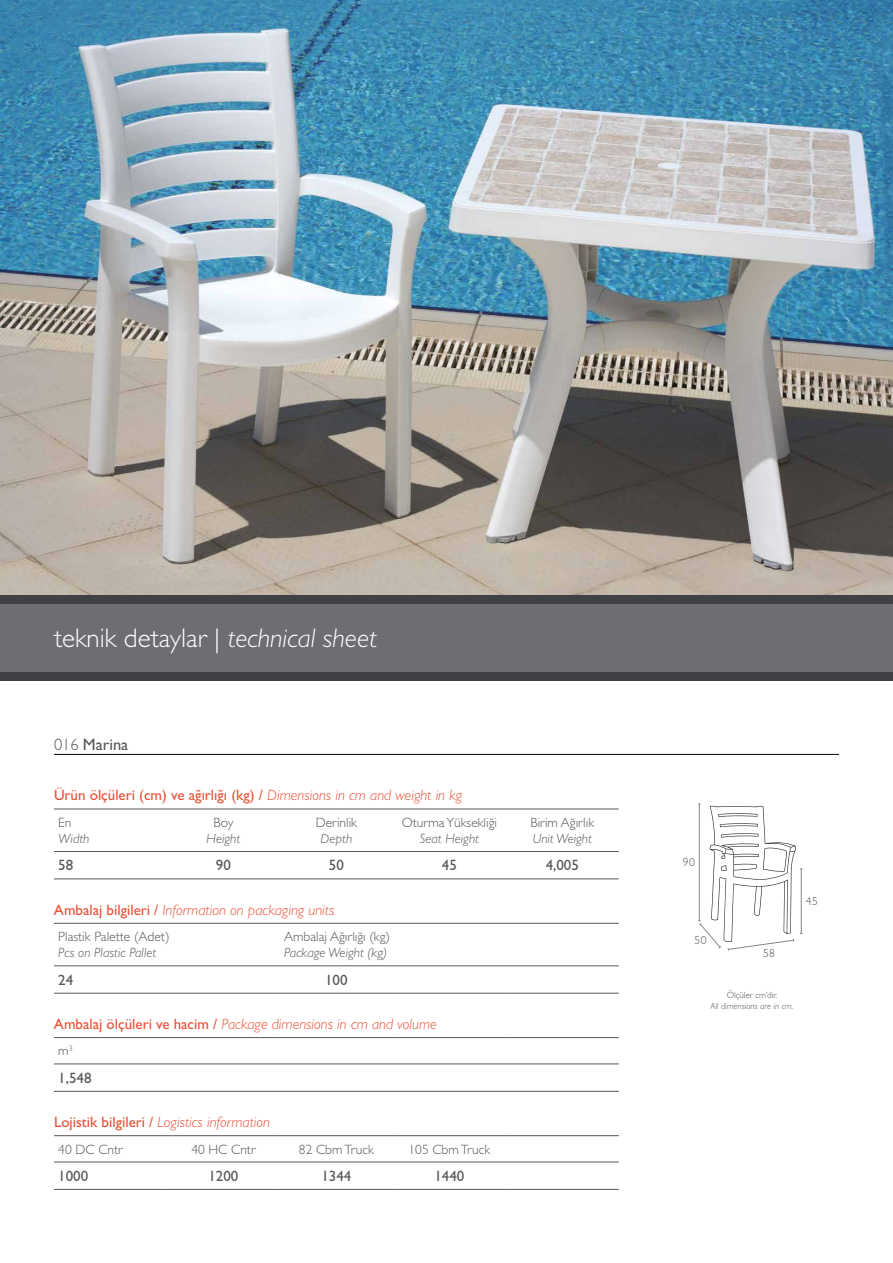
<style>
.page{position:relative;width:893px;height:1263px;background:#fff}
.page>*{position:absolute;margin:0;border:0;box-sizing:border-box;transform-origin:0 0}
.t1{font:300 27px "Gill Sans";color:#fff}
.t2{font:16.5px "Gill Sans";color:#575756}
.t3{font:italic 300 15px "Gill Sans";color:#e94f35}
.t4{font:15px "Gill Sans";color:#e94f35}
.t5{font:15px "Gill Sans";color:#575756}
.t6{font:300 13.5px "Gill Sans";color:#575756}
.t7{font:italic 300 13.5px "Gill Sans";color:#575756}
.t8{font:300 11.55px "Gill Sans";letter-spacing:.04em;color:#575756}
.t9{font:italic 300 9px "Gill Sans";color:#575756}
.t10{font:300 9px "Gill Sans";color:#575756}
.s1{font-style:italic}
.s2{font-weight:300}
.s3{font-weight:300;font-style:italic}
.s4{font-weight:400;font-style:normal}
</style>
<div class="page">
<img style="left:0;top:0;width:893px;height:595px">
<svg style="left:698px;top:804px;width:104px;height:147px"></svg>
<div style="left:0;top:604px;width:893px;height:68px;background:#6c6e72"></div>
<div style="left:0;top:672px;width:893px;height:8px;background:#3f4144"></div>
<div style="left:0;top:595px;width:893px;height:9px;background:#3f4144"></div>
<hr style="left:54px;top:809px;width:113px;height:1px;background:#575756">
<hr style="left:167px;top:809px;width:113px;height:1px;background:#575756">
<hr style="left:280px;top:809px;width:113px;height:1px;background:#575756">
<hr style="left:393px;top:809px;width:113px;height:1px;background:#575756">
<hr style="left:506px;top:809px;width:113px;height:1px;background:#575756">
<hr style="left:54px;top:851px;width:113px;height:1px;background:#575756">
<hr style="left:167px;top:851px;width:113px;height:1px;background:#575756">
<hr style="left:280px;top:851px;width:113px;height:1px;background:#575756">
<hr style="left:393px;top:851px;width:113px;height:1px;background:#575756">
<hr style="left:506px;top:851px;width:113px;height:1px;background:#575756">
<hr style="left:54px;top:878px;width:113px;height:1px;background:#575756">
<hr style="left:167px;top:878px;width:113px;height:1px;background:#575756">
<hr style="left:280px;top:878px;width:113px;height:1px;background:#575756">
<hr style="left:393px;top:878px;width:113px;height:1px;background:#575756">
<hr style="left:506px;top:878px;width:113px;height:1px;background:#575756">
<hr style="left:280px;top:993px;width:113px;height:1px;background:#575756">
<hr style="left:54px;top:1037px;width:113px;height:1px;background:#575756">
<hr style="left:167px;top:1037px;width:113px;height:1px;background:#575756">
<hr style="left:280px;top:1037px;width:113px;height:1px;background:#575756">
<hr style="left:393px;top:1037px;width:113px;height:1px;background:#575756">
<hr style="left:506px;top:1037px;width:113px;height:1px;background:#575756">
<hr style="left:54px;top:1063px;width:113px;height:1px;background:#575756">
<hr style="left:167px;top:1063px;width:113px;height:1px;background:#575756">
<hr style="left:280px;top:1063px;width:113px;height:1px;background:#575756">
<hr style="left:393px;top:1063px;width:113px;height:1px;background:#575756">
<hr style="left:506px;top:1063px;width:113px;height:1px;background:#575756">
<hr style="left:54px;top:1091px;width:113px;height:1px;background:#575756">
<hr style="left:167px;top:1091px;width:113px;height:1px;background:#575756">
<hr style="left:280px;top:1091px;width:113px;height:1px;background:#575756">
<hr style="left:393px;top:1091px;width:113px;height:1px;background:#575756">
<hr style="left:506px;top:1091px;width:113px;height:1px;background:#575756">
<hr style="left:54px;top:1135px;width:113px;height:1px;background:#575756">
<hr style="left:167px;top:1135px;width:113px;height:1px;background:#575756">
<hr style="left:280px;top:1135px;width:113px;height:1px;background:#575756">
<hr style="left:393px;top:1135px;width:113px;height:1px;background:#575756">
<hr style="left:506px;top:1135px;width:113px;height:1px;background:#575756">
<hr style="left:54px;top:1162px;width:113px;height:1px;background:#575756">
<hr style="left:167px;top:1162px;width:113px;height:1px;background:#575756">
<hr style="left:280px;top:1162px;width:113px;height:1px;background:#575756">
<hr style="left:393px;top:1162px;width:113px;height:1px;background:#575756">
<hr style="left:506px;top:1162px;width:113px;height:1px;background:#575756">
<hr style="left:54px;top:923px;width:113px;height:1px;background:#575756">
<hr style="left:167px;top:923px;width:113px;height:1px;background:#575756">
<hr style="left:280px;top:923px;width:113px;height:1px;background:#575756">
<hr style="left:393px;top:923px;width:113px;height:1px;background:#575756">
<hr style="left:506px;top:923px;width:113px;height:1px;background:#575756">
<hr style="left:280px;top:965px;width:113px;height:1px;background:#575756">
<hr style="left:54px;top:965px;width:113px;height:1px;background:#575756">
<hr style="left:167px;top:965px;width:113px;height:1px;background:#575756">
<hr style="left:54px;top:993px;width:113px;height:1px;background:#575756">
<hr style="left:167px;top:993px;width:113px;height:1px;background:#575756">
<hr style="left:393px;top:965px;width:113px;height:1px;background:#575756">
<hr style="left:506px;top:965px;width:113px;height:1px;background:#575756">
<hr style="left:393px;top:993px;width:113px;height:1px;background:#575756">
<hr style="left:506px;top:993px;width:113px;height:1px;background:#575756">
<hr style="left:54px;top:1189px;width:113px;height:1px;background:#575756">
<hr style="left:167px;top:1189px;width:113px;height:1px;background:#575756">
<hr style="left:280px;top:1189px;width:113px;height:1px;background:#575756">
<hr style="left:393px;top:1189px;width:113px;height:1px;background:#575756">
<hr style="left:506px;top:1189px;width:113px;height:1px;background:#575756">
<hr style="left:54px;top:754px;width:785px;height:1px;background:#000">
<h1 class="t1" style="left:54px;top:622px;width:324px">teknik detaylar | <span class="s1">technical sheet</span></h1>
<p class="t2" style="left:54px;top:734px;width:76px"><span class="s2">016</span> Marina</p>
<p class="t4" style="left:54px;top:787px;width:410px">Ürün ölçüleri (cm) ve ağırlığı (kg) / <span class="s3">Dimensions in cm and weight in kg</span></p>
<p class="t6" style="left:58px;top:814px;width:15px">En</p>
<p class="t7" style="left:58px;top:831px;width:33px">Width</p>
<p class="t6" style="left:402px;top:814px;width:97px">Oturma Yüksekliği</p>
<p class="t7" style="left:420px;top:831px;width:61px">Seat Height</p>
<p class="t6" style="left:214px;top:814px;width:21px">Boy</p>
<p class="t7" style="left:207px;top:831px;width:35px">Height</p>
<p class="t6" style="left:316px;top:814px;width:43px">Derinlik</p>
<p class="t7" style="left:321px;top:831px;width:33px">Depth</p>
<p class="t6" style="left:530px;top:814px;width:65px">Birim Ağırlık</p>
<p class="t7" style="left:533px;top:831px;width:61px">Unit Weight</p>
<p class="t5" style="left:58px;top:857px;width:16px">58</p>
<p class="t5" style="left:216px;top:857px;width:16px">90</p>
<p class="t5" style="left:329px;top:857px;width:16px">50</p>
<p class="t5" style="left:442px;top:857px;width:16px">45</p>
<p class="t5" style="left:546px;top:857px;width:35px">4,005</p>
<p class="t3" style="left:54px;top:901px;width:282px"><span class="s4">Ambalaj bilgileri /</span> Information on packaging units</p>
<p class="t6" style="left:58px;top:929px;width:113px">Plastik Palette (Adet)</p>
<p class="t7" style="left:58px;top:945px;width:100px">Pcs on Plastic Pallet</p>
<p class="t6" style="left:284px;top:929px;width:107px">Ambalaj Ağırlığı (kg)</p>
<p class="t7" style="left:284px;top:945px;width:105px">Package Weight (kg)</p>
<p class="t5" style="left:58px;top:971px;width:16px">24</p>
<p class="t5" style="left:325px;top:971px;width:24px">100</p>
<p class="t3" style="left:54px;top:1015px;width:384px"><span class="s4">Ambalaj ölçüleri ve hacim /</span> Package dimensions in cm and volume</p>
<p class="t6" style="left:58px;top:1043px;width:16px">m<sup>3</sup></p>
<p class="t5" style="left:58px;top:1069px;width:35px">1,548</p>
<p class="t3" style="left:54px;top:1113px;width:218px"><span class="s4">Lojistik bilgileri /</span> Logistics information</p>
<p class="t6" style="left:58px;top:1141px;width:66px">40 DC Cntr</p>
<p class="t6" style="left:191px;top:1141px;width:66px">40 HC Cntr</p>
<p class="t6" style="left:299px;top:1141px;width:76px">82 Cbm Truck</p>
<p class="t6" style="left:408px;top:1141px;width:83px">105 Cbm Truck</p>
<p class="t5" style="left:58px;top:1167px;width:31px">1000</p>
<p class="t5" style="left:208px;top:1167px;width:31px">1200</p>
<p class="t5" style="left:321px;top:1167px;width:31px">1344</p>
<p class="t5" style="left:434px;top:1167px;width:31px">1440</p>
<p class="t8" style="left:683px;top:855px;width:13px">90</p>
<p class="t8" style="left:694px;top:934px;width:13px">50</p>
<p class="t8" style="left:763px;top:946px;width:13px">58</p>
<p class="t8" style="left:806px;top:894px;width:13px">45</p>
<p class="t10" style="left:727px;top:990px;width:52px">Ölçüler cm’dir.</p>
<p class="t9" style="left:710px;top:1000px;width:84px">All dimensions are in cm.</p>
</div>
